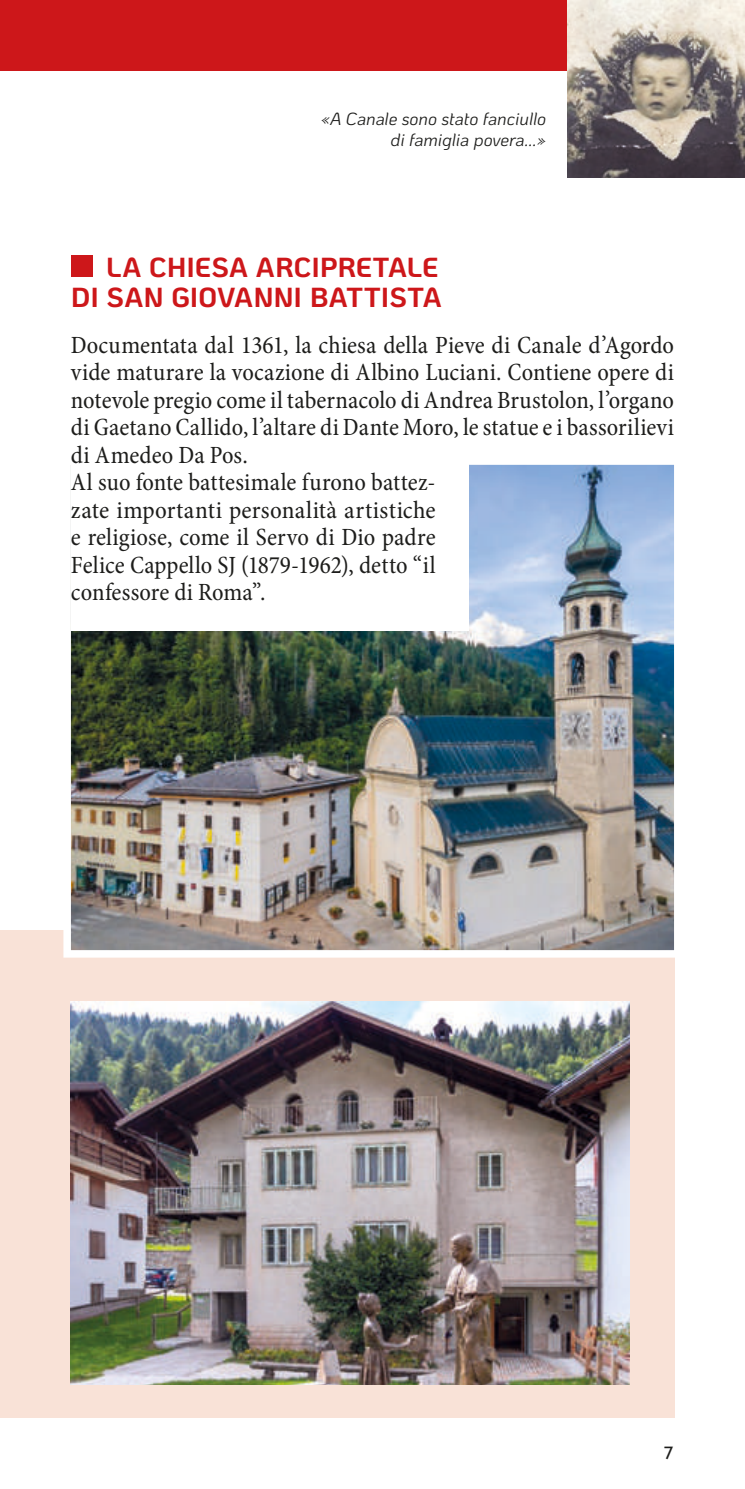
<style>
.page{position:relative;width:745px;height:1489px;background:#fff}
.page>*{position:absolute;margin:0;border:0;box-sizing:border-box;transform-origin:0 0}
.t1{font:700 27.5px/30px "Ko Ho";color:#cd171a;text-align:right}
.t2{font:condensed 25px/27.5px "Minion Pro";letter-spacing:.005em;color:#1d1d1b}
.t3{font:italic 17.5px/21.2px "Ko Ho";letter-spacing:-.005em;color:#1d1d1b;text-align:right}
.t4{font:17.5px "Aller";color:#1d1d1b}
</style>
<div class="page">
<div style="left:0;top:0;width:744px;height:71px;background:#cd171a"></div>
<div style="left:0;top:930px;width:673px;height:487px;background:#f9e2d7"></div>
<img style="left:71px;top:1001px;width:557px;height:383px">
<img style="left:63px;top:464px;width:612px;height:497px">
<div style="left:71px;top:256px;width:21px;height:21px;background:#cd171a"></div>
<div style="left:71px;top:434px;width:397px;height:196px;background:#fff"></div>
<img style="left:567px;top:0;width:177px;height:177px">
<p class="t3" style="left:320px;top:108px;width:227px">«A Canale sono stato fanciullo di famiglia povera...»</p>
<p class="t1" style="left:71px;top:252px;width:372px">LA CHIESA ARCIPRETALE<br>DI SAN GIOVANNI BATTISTA</p>
<p class="t2" style="left:71px;top:331px;width:604px">Documentata dal 1361, la chiesa della Pieve di Canale d’Agordo vide maturare la vocazione di Albino Luciani. Contiene opere di notevole pregio come il tabernacolo di Andrea Brustolon, l’organo di Gaetano Callido, l’altare di Dante Moro, le statue e i bassorilievi di Amedeo Da Pos.<br>Al suo fonte battesimale furono battez-<br>zate importanti personalità artistiche<br>e religiose, come il Servo di Dio padre<br>Felice Cappello SJ (1879-1962), detto “il<br>confessore di Roma”.</p>
<p class="t4" style="left:663px;top:1442px;width:12px">7</p>
</div>
